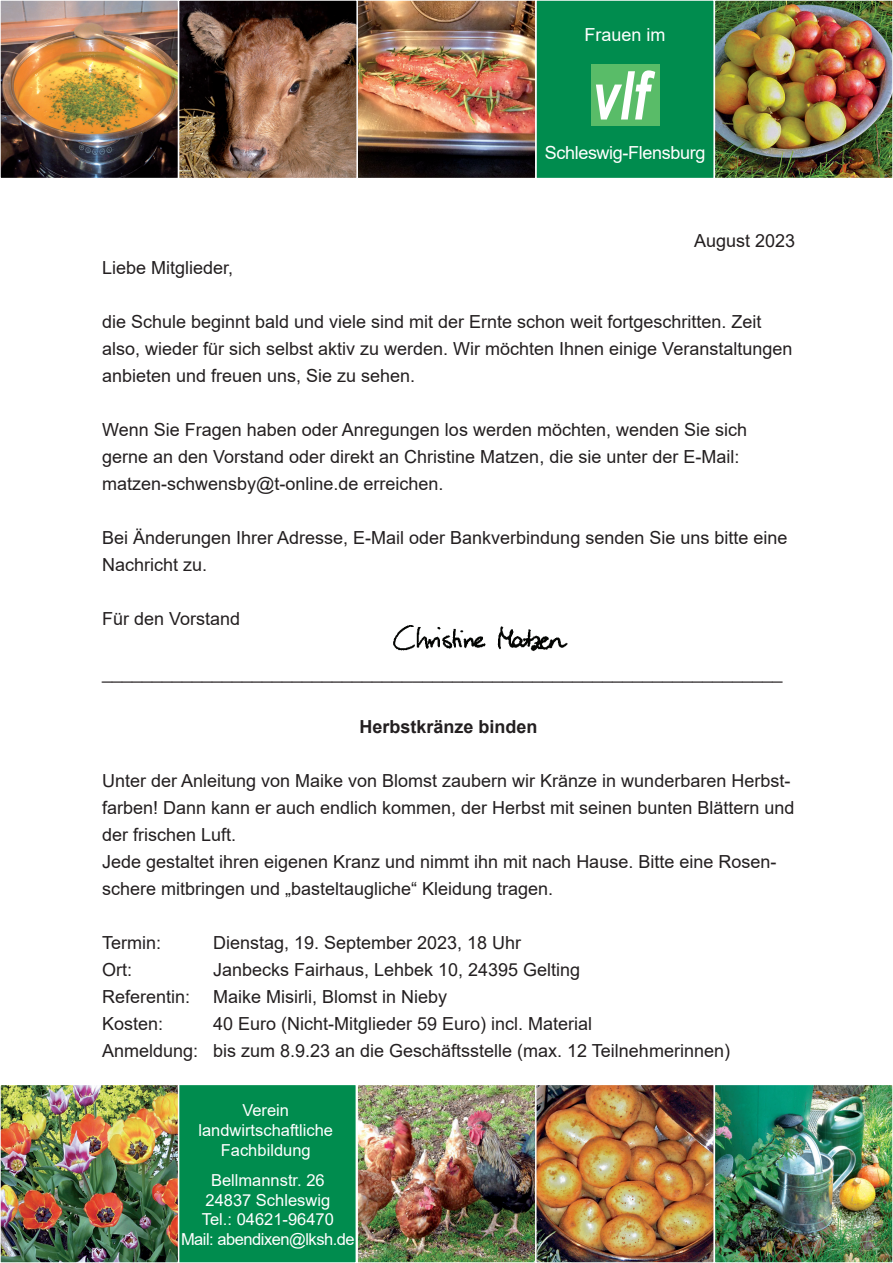
<style>
.page{position:relative;width:893px;height:1263px;background:#fff}
.page>*{position:absolute;margin:0;border:0;box-sizing:border-box;transform-origin:0 0}
.t1{font:18px/27px "Arial";color:#231f20}
.t2{font:18px "Arial";letter-spacing:-.02em;color:#fff}
.t3{font:700 18px "Arial";color:#231f20}
.t4{font:18px "Arial";color:#fff}
.t5{font:16.5px/19.8px "Arial";color:#fff;text-align:center}
</style>
<div class="page">
<div style="left:536px;top:0;width:178px;height:179px;background:#008c4e"></div>
<div style="left:535px;top:0;width:180px;height:179px;border:2px solid #fff"></div>
<img style="left:3px;top:3px;width:530px;height:173px">
<div style="left:356px;top:0;width:180px;height:179px;border:2px solid #fff"></div>
<div style="left:0;top:0;width:179px;height:179px;border:2px solid #fff"></div>
<div style="left:178px;top:0;width:180px;height:179px;border:2px solid #fff"></div>
<img style="left:717px;top:3px;width:173px;height:173px">
<div style="left:714px;top:0;width:179px;height:179px;border:2px solid #fff"></div>
<div style="left:591px;top:64px;width:68px;height:62px;background:#59bc68"></div>
<svg style="left:596px;top:70px;width:59px;height:50px"></svg>
<div style="left:178px;top:1084px;width:178px;height:179px;background:#008c4e"></div>
<img style="left:359px;top:1087px;width:531px;height:173px">
<div style="left:356px;top:1084px;width:180px;height:179px;border:2px solid #fff"></div>
<img style="left:3px;top:1087px;width:173px;height:173px">
<div style="left:0;top:1084px;width:179px;height:179px;border:2px solid #fff"></div>
<div style="left:535px;top:1084px;width:180px;height:179px;border:2px solid #fff"></div>
<div style="left:714px;top:1084px;width:179px;height:179px;border:2px solid #fff"></div>
<img style="left:393px;top:625px;width:175px;height:27px">
<p class="t4" style="left:585px;top:22px;width:83px">Frauen im</p>
<p class="t2" style="left:545px;top:140px;width:162px">Schleswig-Flensburg</p>
<p class="t1" style="left:694px;top:227px;width:103px">August 2023</p>
<p class="t1" style="left:102px;top:254px;width:133px">Liebe Mitglieder,</p>
<p class="t1" style="left:102px;top:308px;width:692px">die Schule beginnt bald und viele sind mit der Ernte schon weit fortgeschritten. Zeit also, wieder für sich selbst aktiv zu werden. Wir möchten Ihnen einige Veranstaltungen anbieten und freuen uns, Sie zu sehen.</p>
<p class="t1" style="left:102px;top:416px;width:647px">Wenn Sie Fragen haben oder Anregungen los werden möchten, wenden Sie sich gerne an den Vorstand oder direkt an Christine Matzen, die sie unter der E-Mail: matzen-schwensby@t-online.de erreichen.</p>
<p class="t1" style="left:102px;top:524px;width:687px">Bei Änderungen Ihrer Adresse, E-Mail oder Bankverbindung senden Sie uns bitte eine<br>Nachricht zu.</p>
<p class="t1" style="left:102px;top:605px;width:140px">Für den Vorstand</p>
<p class="t1" style="left:102px;top:659px;width:682px">____________________________________________________________________</p>
<p class="t3" style="left:360px;top:714px;width:180px">Herbstkränze binden</p>
<p class="t1" style="left:102px;top:767px;width:694px">Unter der Anleitung von Maike von Blomst zaubern wir Kränze in wunderbaren Herbst&shy;farben! Dann kann er auch endlich kommen, der Herbst mit seinen bunten Blättern und der frischen Luft.<br>Jede gestaltet ihren eigenen Kranz und nimmt ihn mit nach Hause. Bitte eine Rosen&shy;schere mitbringen und „basteltaugliche“ Kleidung tragen.</p>
<p class="t1" style="left:102px;top:929px;width:61px">Termin:</p>
<p class="t1" style="left:213px;top:929px;width:310px">Dienstag, 19. September 2023, 18 Uhr</p>
<p class="t1" style="left:102px;top:956px;width:32px">Ort:</p>
<p class="t1" style="left:213px;top:956px;width:369px">Janbecks Fairhaus, Lehbek 10, 24395 Gelting</p>
<p class="t1" style="left:102px;top:983px;width:90px">Referentin:</p>
<p class="t1" style="left:213px;top:983px;width:236px">Maike Misirli, Blomst in Nieby</p>
<p class="t1" style="left:102px;top:1010px;width:63px">Kosten:</p>
<p class="t1" style="left:102px;top:1010px;width:629px;text-indent:111px">40 Euro (Nicht-Mitglieder 59 Euro) incl. Material<br>Anmeldung: bis zum 8.9.23 an die Geschäftsstelle (max. 12 Teilnehmerinnen)</p>
<p class="t5" style="left:198px;top:1100px;width:136px">Verein landwirtschaftliche<br>Fachbildung</p>
<p class="t5" style="left:181px;top:1170px;width:175px">Bellmannstr. 26<br>24837 Schleswig<br>Tel.: 04621-96470<br>Mail: abendixen@lksh.de</p>
</div>
